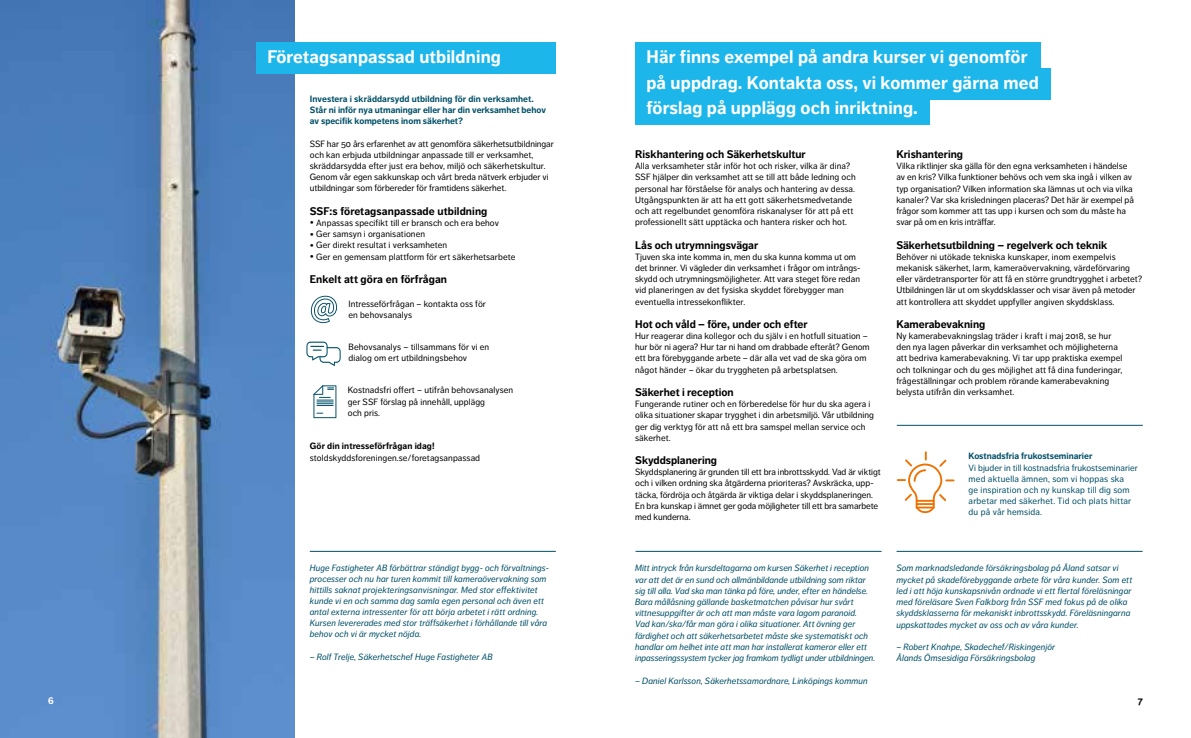
<style>
.page{position:relative;width:1191px;height:738px;background:#fff}
.page>*{position:absolute;margin:0;border:0;box-sizing:border-box;transform-origin:0 0}
.t1{font:700 18px/25.5px "Dagny Pro";letter-spacing:.01em;color:#fff}
.t2{font:700 11px "Dagny Pro";color:#000}
.t3{font:700 10px "Dagny Pro";color:#fff}
.t4{font:700 10px "Dagny Pro";color:#000}
.t5{font:9px/11.2px "Dagny Pro";color:#000}
.t6{font:italic 9px/11.2px "Dagny Pro";letter-spacing:.005em;color:#004f67}
.t7{font:700 9px/11.2px "Dagny Pro";color:#004f67}
.t8{font:9px/11.2px "Dagny Pro";letter-spacing:.02em;color:#004f67}
.t9{font:700 9px "Dagny Pro";letter-spacing:.01em;color:#000}
.s1{font-size:11px}
</style>
<div class="page">
<svg style="left:313px;top:385px;width:23px;height:33px"></svg>
<div style="left:635px;top:94px;width:294px;height:31px;background:#1db6eb"></div>
<div style="left:635px;top:43px;width:405px;height:31px;background:#1db6eb"></div>
<hr style="left:635px;top:550px;width:246px;height:1px;background:#004f67">
<hr style="left:896px;top:550px;width:246px;height:1px;background:#004f67">
<hr style="left:310px;top:550px;width:246px;height:1px;background:#004f67">
<hr style="left:896px;top:425px;width:246px;height:1px;background:#004f67">
<svg style="left:896px;top:451px;width:58px;height:61px"></svg>
<svg style="left:311px;top:295px;width:26px;height:28px"></svg>
<div style="left:635px;top:68px;width:415px;height:31px;background:#1db6eb"></div>
<img style="left:0;top:0;width:294px;height:737px">
<div style="left:256px;top:43px;width:300px;height:31px;background:#1db6eb"></div>
<svg style="left:306px;top:341px;width:35px;height:24px"></svg>
<h1 class="t1" style="left:267px;top:44px;width:235px">Företagsanpassad utbildning</h1>
<p class="t7" style="left:310px;top:93px;width:238px">Investera i skräddarsydd utbildning för din verksamhet.<br>Står ni inför nya utmaningar eller har din verksamhet behov av specifik kompetens inom säkerhet?</p>
<p class="t5" style="left:310px;top:138px;width:245px">SSF har 50 års erfarenhet av att genomföra säkerhetsutbildningar och kan erbjuda utbildningar anpassade till er verksamhet, skräddarsydda efter just era behov, miljö och säkerhetskultur.<br>Genom vår egen sakkunskap och vårt breda nätverk erbjuder vi utbildningar som förbereder för framtidens säkerhet.</p>
<p class="t2" style="left:310px;top:204px;width:179px">SSF:s företagsanpassade utbildning</p>
<p class="t5" style="left:310px;top:217px;width:191px"><span class="s1">•</span> Anpassas specifikt till er bransch och era behov</p>
<p class="t5" style="left:310px;top:228px;width:117px"><span class="s1">•</span> Ger samsyn i organisationen</p>
<p class="t5" style="left:310px;top:239px;width:139px"><span class="s1">•</span> Ger direkt resultat i verksamheten</p>
<p class="t5" style="left:310px;top:251px;width:207px"><span class="s1">•</span> Ger en gemensam plattform för ert säkerhetsarbete</p>
<p class="t2" style="left:310px;top:272px;width:139px">Enkelt att göra en förfrågan</p>
<p class="t5" style="left:348px;top:298px;width:139px">Intresseförfrågan – kontakta oss för en behovsanalys</p>
<p class="t5" style="left:348px;top:341px;width:142px">Behovsanalys – tillsammans för vi en dialog om ert utbildningsbehov</p>
<p class="t5" style="left:348px;top:384px;width:167px">Kostnadsfri offert – utifrån behovsanalysen ger SSF förslag på innehåll, upplägg<br>och pris.</p>
<p class="t9" style="left:310px;top:440px;width:126px">Gör din intresseförfrågan idag!</p>
<p class="t5" style="left:310px;top:451px;width:172px">stoldskyddsforeningen.se/foretagsanpassad</p>
<p class="t6" style="left:310px;top:562px;width:241px">Huge Fastigheter AB förbättrar ständigt bygg- och förvaltnings&shy;processer och nu har turen kommit till kameraövervakning som hittills saknat projekteringsanvisningar. Med stor effektivitet kunde vi en och samma dag samla egen personal och även ett antal externa intressenter för att börja arbetet i rätt ordning.<br>Kursen levererades med stor träffsäkerhet i förhållande till våra behov och vi är mycket nöjda.</p>
<p class="t6" style="left:310px;top:650px;width:184px">– Rolf Trelje, Säkerhetschef Huge Fastigheter AB</p>
<h1 class="t1" style="left:646px;top:44px;width:394px">Här finns exempel på andra kurser vi genomför på uppdrag. Kontakta oss, vi kommer gärna med</h1>
<h1 class="t1" style="left:646px;top:95px;width:273px">förslag på upplägg och inriktning.</h1>
<p class="t2" style="left:635px;top:147px;width:172px">Riskhantering och Säkerhetskultur</p>
<p class="t5" style="left:635px;top:160px;width:222px">Alla verksamheter står inför hot och risker, vilka är dina?<br>SSF hjälper din verksamhet att se till att både ledning och personal har förståelse för analys och hantering av dessa.<br>Utgångspunkten är att ha ett gott säkerhetsmedvetande och att regelbundet genomföra riskanalyser för att på ett professionellt sätt upptäcka och hantera risker och hot.</p>
<p class="t2" style="left:635px;top:238px;width:125px">Lås och utrymningsvägar</p>
<p class="t5" style="left:635px;top:251px;width:227px">Tjuven ska inte komma in, men du ska kunna komma ut om det brinner. Vi vägleder din verksamhet i frågor om intrångs&shy;skydd och utrymningsmöjligheter. Att vara steget före redan vid planeringen av det fysiska skyddet förebygger man eventuella intressekonflikter.</p>
<p class="t2" style="left:635px;top:317px;width:174px">Hot och våld – före, under och efter</p>
<p class="t5" style="left:635px;top:330px;width:236px">Hur reagerar dina kollegor och du själv i en hotfull situation – hur bör ni agera? Hur tar ni hand om drabbade efteråt? Genom ett bra förebyggande arbete – där alla vet vad de ska göra om något händer – ökar du tryggheten på arbetsplatsen.</p>
<p class="t2" style="left:635px;top:385px;width:100px">Säkerhet i reception</p>
<p class="t5" style="left:635px;top:398px;width:240px">Fungerande rutiner och en förberedelse för hur du ska agera i olika situationer skapar trygghet i din arbetsmiljö. Vår utbildning ger dig verktyg för att nå ett bra samspel mellan service och säkerhet.</p>
<p class="t2" style="left:635px;top:453px;width:83px">Skyddsplanering</p>
<p class="t5" style="left:635px;top:466px;width:247px">Skyddsplanering är grunden till ett bra inbrottsskydd. Vad är viktigt och i vilken ordning ska åtgärderna prioriteras? Avskräcka, upp&shy;täcka, fördröja och åtgärda är viktiga delar i skyddsplaneringen.<br>En bra kunskap i ämnet ger goda möjligheter till ett bra samarbete med kunderna.</p>
<p class="t2" style="left:896px;top:147px;width:68px">Krishantering</p>
<p class="t5" style="left:896px;top:160px;width:239px">Vilka riktlinjer ska gälla för den egna verksamheten i händelse av en kris? Vilka funktioner behövs och vem ska ingå i vilken av typ organisation? Vilken information ska lämnas ut och via vilka kanaler? Var ska krisledningen placeras? Det här är exempel på frågor som kommer att tas upp i kursen och som du måste ha svar på om en kris inträffar.</p>
<p class="t2" style="left:896px;top:238px;width:212px">Säkerhetsutbildning – regelverk och teknik</p>
<p class="t5" style="left:896px;top:251px;width:247px">Behöver ni utökade tekniska kunskaper, inom exempelvis mekanisk säkerhet, larm, kameraövervakning, värdeförvaring eller värdetransporter för att få en större grundtrygghet i arbetet?<br>Utbildningen lär ut om skyddsklasser och visar även på metoder att kontrollera att skyddet uppfyller angiven skyddsklass.</p>
<p class="t2" style="left:896px;top:317px;width:90px">Kamerabevakning</p>
<p class="t5" style="left:896px;top:330px;width:227px">Ny kamerabevakningslag träder i kraft i maj 2018, se hur den nya lagen påverkar din verksamhet och möjligheterna att bedriva kamerabevakning. Vi tar upp praktiska exempel och tolkningar och du ges möjlighet att få dina funderingar, frågeställningar och problem rörande kamerabevakning belysta utifrån din verksamhet.</p>
<p class="t7" style="left:968px;top:450px;width:125px">Kostnadsfria frukostseminarier</p>
<p class="t8" style="left:968px;top:461px;width:171px">Vi bjuder in till kostnadsfria frukostseminarier med aktuella ämnen, som vi hoppas ska<br>ge inspiration och ny kunskap till dig som arbetar med säkerhet. Tid och plats hittar du på vår hemsida.</p>
<p class="t6" style="left:635px;top:562px;width:241px">Mitt intryck från kursdeltagarna om kursen Säkerhet i reception var att det är en sund och allmänbildande utbildning som riktar sig till alla. Vad ska man tänka på före, under, efter en händelse.<br>Bara mållåsning gällande basketmatchen påvisar hur svårt vittnesuppgifter är och att man måste vara lagom paranoid.<br>Vad kan/ska/får man göra i olika situationer. Att övning ger färdighet och att säkerhetsarbetet måste ske systematiskt och handlar om helhet inte att man har installerat kameror eller ett inpasseringssystem tycker jag framkom tydligt under utbildningen.</p>
<p class="t6" style="left:635px;top:674px;width:234px">– Daniel Karlsson, Säkerhetssamordnare, Linköpings kommun</p>
<p class="t6" style="left:896px;top:562px;width:237px">Som marknadsledande försäkringsbolag på Åland satsar vi mycket på skadeförebyggande arbete för våra kunder. Som ett led i att höja kunskapsnivån ordnade vi ett flertal föreläsningar med föreläsare Sven Falkborg från SSF med fokus på de olika skyddsklasserna för mekaniskt inbrottsskydd. Föreläsningarna uppskattades mycket av oss och av våra kunder.</p>
<p class="t6" style="left:896px;top:640px;width:160px">– Robert Knahpe, Skadechef/Riskingenjör<br>Ålands Ömsesidiga Försäkringsbolag</p>
<p class="t3" style="left:48px;top:694px;width:7px">6</p>
<p class="t4" style="left:1137px;top:694px;width:7px">7</p>
</div>
